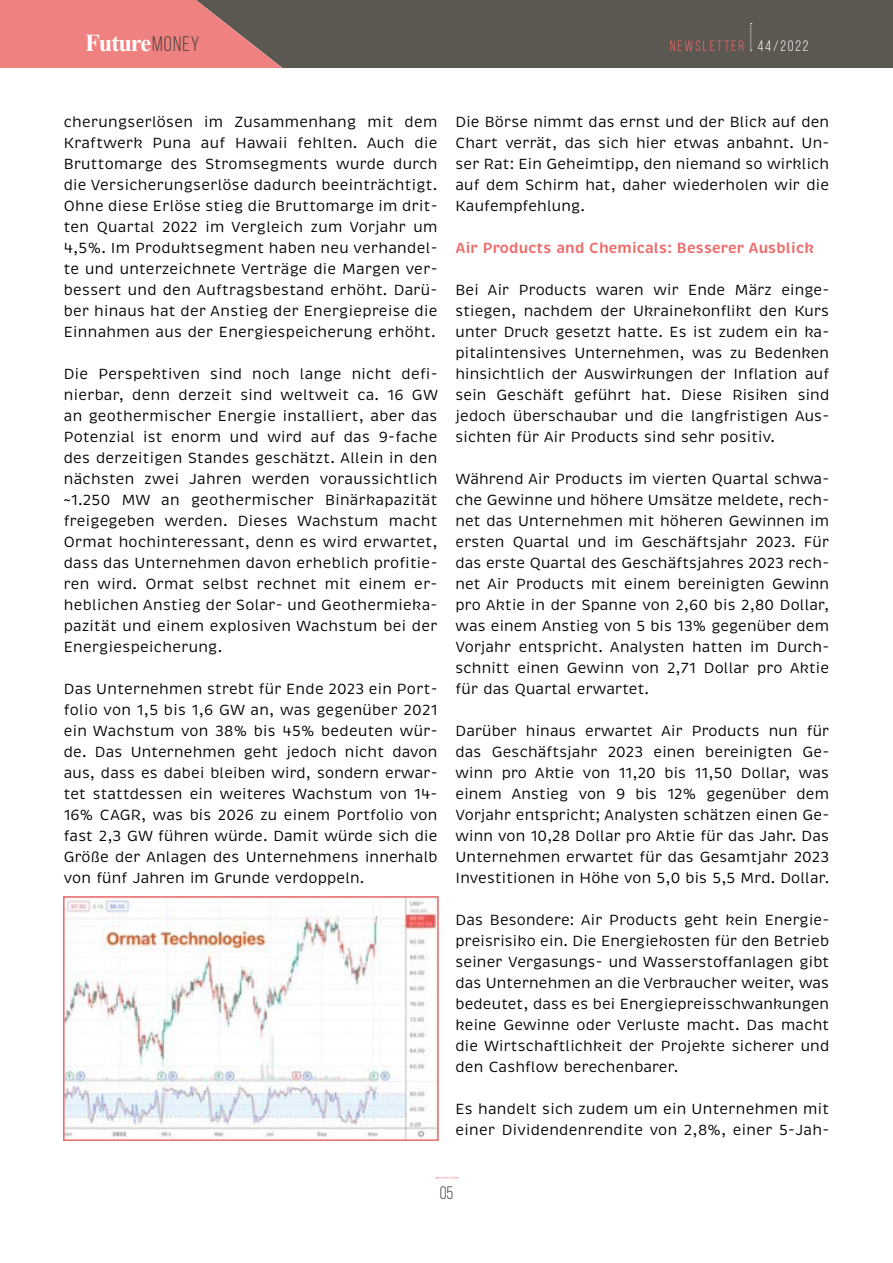
<style>
.page{position:relative;width:893px;height:1263px;background:#fff}
.page>*{position:absolute;margin:0;border:0;box-sizing:border-box;transform-origin:0 0}
.t1{font:700 24.3px "Times New Roman";letter-spacing:-.04em;color:#fff}
.t2{font:18px "Bebas Neue";color:#49443e}
.t3{font:15px/21px "Brevia";letter-spacing:.01em;color:#000;text-align:justify}
.t4{font:600 15px "Brevia";letter-spacing:.01em;color:#ed6b6a}
.t5{font:15px "Bebas Neue";letter-spacing:.12em;color:#ed6b6a}
.s1{font-family:"Bebas Neue";font-weight:400;font-size:21px;color:#49443e}
.s2{color:#fff}
</style>
<div class="page">
<svg style="left:436px;top:1177px;width:22px;height:1px"></svg>
<div style="left:282px;top:0;width:611px;height:68px;background:#5b5751"></div>
<svg style="left:0;top:0;width:282px;height:68px;background:#d87a79"></svg>
<svg style="left:750px;top:23px;width:2px;height:28px"></svg>
<img style="left:66px;top:899px;width:370px;height:239px">
<div style="left:63px;top:896px;width:376px;height:245px;border:2px solid #ed6b6a"></div>
<h1 class="t1" style="left:85px;top:26px;width:116px">Future<span class="s1">MONEY</span></h1>
<p class="t5" style="left:670px;top:37px;width:140px">NEWSLETTER <span class="s2">44/2022</span></p>
<p class="t3" style="left:64px;top:112px;width:375px">cherungserlösen im Zusammenhang mit dem Kraftwerk Puna auf Hawaii fehlten. Auch die Bruttomarge des Stromsegments wurde durch die Versicherungserlöse dadurch beeinträchtigt.<br>Ohne diese Erlöse stieg die Bruttomarge im drit&shy;ten Quartal 2022 im Vergleich zum Vorjahr um 4,5%. Im Produktsegment haben neu verhandel&shy;te und unterzeichnete Verträge die Margen ver&shy;bessert und den Auftragsbestand erhöht. Darü&shy;ber hinaus hat der Anstieg der Energiepreise die Einnahmen aus der Energiespeicherung erhöht.</p>
<p class="t3" style="left:64px;top:364px;width:376px">Die Perspektiven sind noch lange nicht defi&shy;nierbar, denn derzeit sind weltweit ca. 16 GW an geothermischer Energie installiert, aber das Potenzial ist enorm und wird auf das 9-fache des derzeitigen Standes geschätzt. Allein in den nächsten zwei Jahren werden voraussichtlich ~1.250 MW an geothermischer Binärkapazität freigegeben werden. Dieses Wachstum macht Ormat hochinteressant, denn es wird erwartet, dass das Unternehmen davon erheblich profitie&shy;ren wird. Ormat selbst rechnet mit einem er&shy;heblichen Anstieg der Solar- und Geothermieka&shy;pazität und einem explosiven Wachstum bei der Energiespeicherung.</p>
<p class="t3" style="left:64px;top:679px;width:375px">Das Unternehmen strebt für Ende 2023 ein Port&shy;folio von 1,5 bis 1,6 GW an, was gegenüber 2021 ein Wachstum von 38% bis 45% bedeuten wür&shy;de. Das Unternehmen geht jedoch nicht davon aus, dass es dabei bleiben wird, sondern erwar&shy;tet stattdessen ein weiteres Wachstum von 14- 16% CAGR, was bis 2026 zu einem Portfolio von fast 2,3 GW führen würde. Damit würde sich die Größe der Anlagen des Unternehmens innerhalb von fünf Jahren im Grunde verdoppeln.</p>
<p class="t3" style="left:455px;top:112px;width:375px">Die Börse nimmt das ernst und der Blick auf den Chart verrät, das sich hier etwas anbahnt. Un&shy;ser Rat: Ein Geheimtipp, den niemand so wirklich auf dem Schirm hat, daher wiederholen wir die Kaufempfehlung.</p>
<p class="t4" style="left:455px;top:239px;width:360px">Air Products and Chemicals: Besserer Ausblick</p>
<p class="t3" style="left:455px;top:280px;width:375px">Bei Air Products waren wir Ende März einge&shy;stiegen, nachdem der Ukrainekonflikt den Kurs unter Druck gesetzt hatte. Es ist zudem ein ka&shy;pitalintensives Unternehmen, was zu Bedenken hinsichtlich der Auswirkungen der Inflation auf sein Geschäft geführt hat. Diese Risiken sind jedoch überschaubar und die langfristigen Aus&shy;sichten für Air Products sind sehr positiv.</p>
<p class="t3" style="left:455px;top:469px;width:375px">Während Air Products im vierten Quartal schwa&shy;che Gewinne und höhere Umsätze meldete, rech&shy;net das Unternehmen mit höheren Gewinnen im ersten Quartal und im Geschäftsjahr 2023. Für das erste Quartal des Geschäftsjahres 2023 rech&shy;net Air Products mit einem bereinigten Gewinn pro Aktie in der Spanne von 2,60 bis 2,80 Dollar, was einem Anstieg von 5 bis 13% gegenüber dem Vorjahr entspricht. Analysten hatten im Durch&shy;schnitt einen Gewinn von 2,71 Dollar pro Aktie für das Quartal erwartet.</p>
<p class="t3" style="left:455px;top:721px;width:375px">Darüber hinaus erwartet Air Products nun für das Geschäftsjahr 2023 einen bereinigten Ge&shy;winn pro Aktie von 11,20 bis 11,50 Dollar, was einem Anstieg von 9 bis 12% gegenüber dem Vorjahr entspricht; Analysten schätzen einen Ge&shy;winn von 10,28 Dollar pro Aktie für das Jahr. Das Unternehmen erwartet für das Gesamtjahr 2023<br>Investitionen in Höhe von 5,0 bis 5,5 Mrd. Dollar.</p>
<p class="t3" style="left:455px;top:910px;width:375px">Das Besondere: Air Products geht kein Energie&shy;preisrisiko ein. Die Energiekosten für den Betrieb seiner Vergasungs- und Wasserstoffanlagen gibt das Unternehmen an die Verbraucher weiter, was bedeutet, dass es bei Energiepreisschwankungen keine Gewinne oder Verluste macht. Das macht die Wirtschaftlichkeit der Projekte sicherer und den Cashflow berechenbarer.</p>
<p class="t3" style="left:455px;top:1099px;width:375px">Es handelt sich zudem um ein Unternehmen mit einer Dividendenrendite von 2,8%, einer 5-Jah-</p>
<p class="t2" style="left:440px;top:1183px;width:15px">05</p>
</div>
